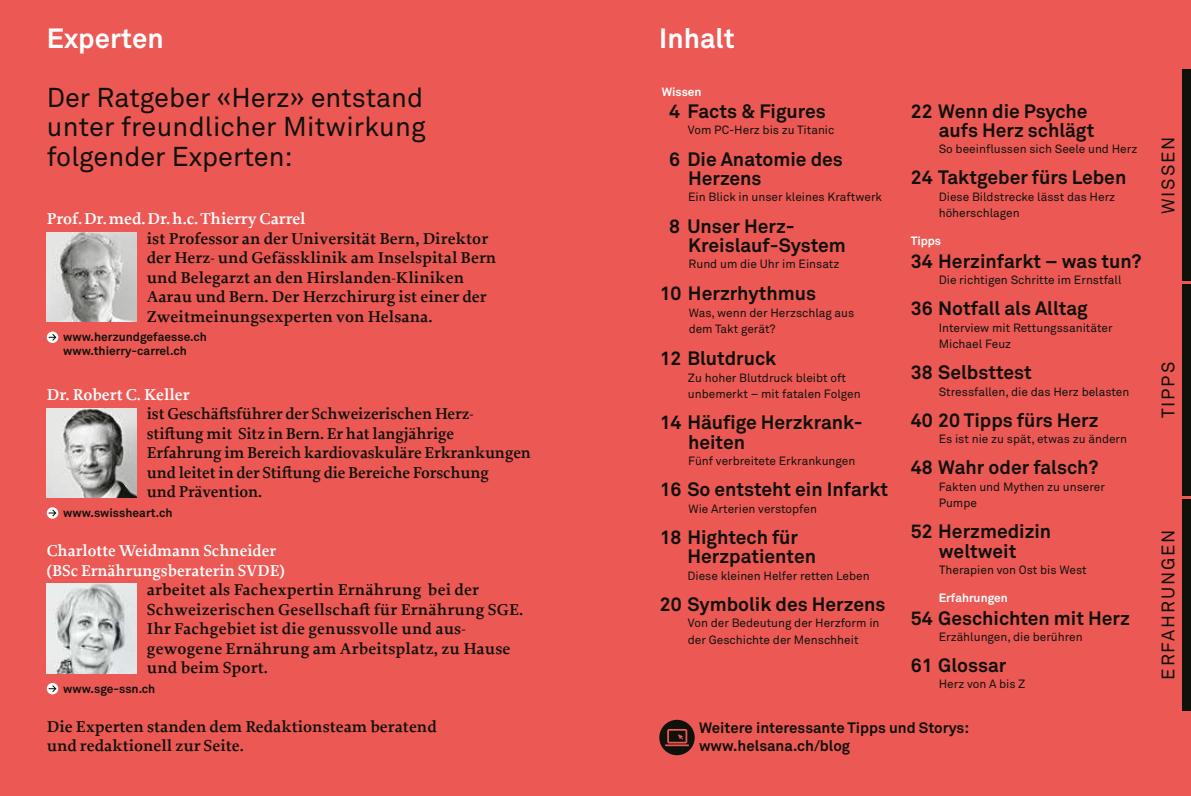
<style>
.page{position:relative;width:1191px;height:796px;background:#fff}
.page>*{position:absolute;margin:0;border:0;box-sizing:border-box;transform-origin:0 0}
.t1{font:700 27.6px "Akkurat Office";color:#fff}
.t2{font:27px/29.2px "Akkurat Office";letter-spacing:.01em;color:#11110c;text-align:justify}
.t3{font:700 19.2px/19.4px "Akkurat Office";color:#11110c}
.t4{font:18px "Akkurat Office";letter-spacing:.1em;color:#11110c}
.t5{font:600 16.5px/19.5px "Proforma";letter-spacing:.005em;color:#11110c}
.t6{font:600 16.5px/19.5px "Proforma";color:#fff}
.t7{font:700 15px/18px "Akkurat Office";color:#11110c}
.t8{font:700 12px/13.8px "Akkurat Office";color:#11110c}
.t9{font:11.85px/16.4px "Akkurat Office";color:#11110c}
.t10{font:700 11.85px "Akkurat Office";color:#fff}
</style>
<div class="page">
<div style="left:0;top:0;width:1191px;height:795px;background:#ec5955"></div>
<svg style="left:47px;top:331px;width:11px;height:12px"></svg>
<svg style="left:49px;top:333px;width:7px;height:7px"></svg>
<svg style="left:47px;top:507px;width:11px;height:11px"></svg>
<svg style="left:49px;top:509px;width:7px;height:7px"></svg>
<svg style="left:47px;top:682px;width:11px;height:12px"></svg>
<svg style="left:49px;top:684px;width:7px;height:7px"></svg>
<img style="left:47px;top:232px;width:89px;height:89px">
<div style="left:1182px;top:70px;width:9px;height:211px;background:#11110c"></div>
<div style="left:1182px;top:284px;width:9px;height:211px;background:#11110c"></div>
<div style="left:1182px;top:499px;width:9px;height:211px;background:#11110c"></div>
<svg style="left:659px;top:719px;width:35px;height:35px"></svg>
<img style="left:47px;top:408px;width:89px;height:89px">
<img style="left:47px;top:583px;width:89px;height:89px">
<h1 class="t1" style="left:47px;top:22px;width:118px">Experten</h1>
<h2 class="t2" style="left:47px;top:84px;width:380px">Der Ratgeber «Herz» entstand unter freundlicher Mitwirkung folgender Experten:</h2>
<p class="t6" style="left:47px;top:210px;width:260px">Prof. Dr. med. Dr. h.c. Thierry Carrel</p>
<p class="t5" style="left:147px;top:230px;width:351px">ist Professor an der Universität Bern, Direktor der Herz- und Gefässklinik am Inselspital Bern und Belegarzt an den Hirslanden-Kliniken Aarau und Bern. Der Herzchirurg ist einer der Zweitmeinungsexperten von Helsana.</p>
<p class="t8" style="left:63px;top:330px;width:145px">www.herzundgefaesse.ch www.thierry-carrel.ch</p>
<p class="t6" style="left:47px;top:386px;width:144px">Dr. Robert C. Keller</p>
<p class="t5" style="left:147px;top:405px;width:386px">ist Geschäftsführer der Schweizerischen Herz&shy;stiftung mit Sitz in Bern. Er hat langjährige Erfahrung im Bereich kardiovaskuläre Erkrankungen und leitet in der Stiftung die Bereiche Forschung<br>und Prävention.</p>
<p class="t8" style="left:63px;top:505px;width:111px">www.swissheart.ch</p>
<p class="t6" style="left:47px;top:542px;width:239px">Charlotte Weidmann Schneider (BSc Ernährungsberaterin SVDE)</p>
<p class="t5" style="left:147px;top:581px;width:378px">arbeitet als Fachexpertin Ernährung bei der Schweizerischen Gesellschaft für Ernährung SGE.<br>Ihr Fachgebiet ist die genussvolle und aus&shy;gewogene Ernährung am Arbeitsplatz, zu Hause und beim Sport.</p>
<p class="t8" style="left:63px;top:681px;width:94px">www.sge-ssn.ch</p>
<p class="t5" style="left:47px;top:717px;width:391px">Die Experten standen dem Redaktionsteam beratend und redaktionell zur Seite.</p>
<h1 class="t1" style="left:659px;top:22px;width:77px">Inhalt</h1>
<p class="t10" style="left:662px;top:84px;width:41px">Wissen</p>
<p class="t3" style="left:669px;top:101px;width:158px">4 Facts &amp; Figures</p>
<p class="t9" style="left:688px;top:122px;width:148px">Vom PC-Herz bis zu Titanic</p>
<p class="t3" style="left:688px;top:149px;width:156px;text-indent:-19px">6 Die Anatomie des<br>Herzens</p>
<p class="t9" style="left:688px;top:189px;width:195px">Ein Blick in unser kleines Kraftwerk</p>
<p class="t3" style="left:688px;top:216px;width:159px;text-indent:-19px">8 Unser Herz-<br>Kreislauf-System</p>
<p class="t9" style="left:688px;top:256px;width:152px">Rund um die Uhr im Einsatz</p>
<p class="t3" style="left:660px;top:283px;width:157px">10 Herzrhythmus</p>
<p class="t9" style="left:688px;top:304px;width:167px">Was, wenn der Herzschlag aus dem Takt gerät?</p>
<p class="t3" style="left:660px;top:348px;width:118px">12 Blutdruck</p>
<p class="t9" style="left:688px;top:369px;width:174px">Zu hoher Blutdruck bleibt oft unbemerkt – mit fatalen Folgen</p>
<p class="t3" style="left:688px;top:412px;width:176px;text-indent:-28px">14 Häufige Herz krank&shy;heiten</p>
<p class="t9" style="left:688px;top:453px;width:169px">Fünf verbreitete Erkrankungen</p>
<p class="t3" style="left:660px;top:479px;width:230px">16 So entsteht ein Infarkt</p>
<p class="t9" style="left:688px;top:500px;width:130px">Wie Arterien verstopfen</p>
<p class="t3" style="left:687px;top:527px;width:130px;text-indent:-27px">18 Hightech für<br>Herz patienten</p>
<p class="t9" style="left:687px;top:567px;width:184px">Diese kleinen Helfer retten Leben</p>
<p class="t3" style="left:660px;top:594px;width:227px">20 Symbolik des Herzens</p>
<p class="t9" style="left:688px;top:615px;width:193px">Von der Bedeutung der Herzform in der Geschichte der Menschheit</p>
<p class="t3" style="left:939px;top:101px;width:157px;text-indent:-28px">22 Wenn die Psyche aufs Herz schlägt</p>
<p class="t9" style="left:938px;top:141px;width:200px">So beeinflussen sich Seele und Herz</p>
<p class="t3" style="left:911px;top:168px;width:217px">24 Taktgeber fürs Leben</p>
<p class="t9" style="left:938px;top:189px;width:178px">Diese Bildstrecke lässt das Herz höherschlagen</p>
<p class="t10" style="left:910px;top:234px;width:32px">Tipps</p>
<p class="t3" style="left:911px;top:251px;width:232px">34 Herzinfarkt – was tun?</p>
<p class="t9" style="left:938px;top:272px;width:184px">Die richtigen Schritte im Ernstfall</p>
<p class="t3" style="left:911px;top:298px;width:178px">36 Notfall als Alltag</p>
<p class="t9" style="left:938px;top:319px;width:175px">Interview mit Rettungssanitäter<br>Michael Feuz</p>
<p class="t3" style="left:911px;top:362px;width:122px">38 Selbsttest</p>
<p class="t9" style="left:938px;top:383px;width:192px">Stressfallen, die das Herz belasten</p>
<p class="t3" style="left:911px;top:410px;width:189px">40 20 Tipps fürs Herz</p>
<p class="t9" style="left:938px;top:431px;width:190px">Es ist nie zu spät, etwas zu ändern</p>
<p class="t3" style="left:911px;top:457px;width:189px">48 Wahr oder falsch?</p>
<p class="t9" style="left:938px;top:478px;width:168px">Fakten und Mythen zu unserer<br>Pumpe</p>
<p class="t3" style="left:911px;top:521px;width:142px;text-align:center">52 Herzmedizin weltweit</p>
<p class="t9" style="left:939px;top:561px;width:149px">Therapien von Ost bis West</p>
<p class="t10" style="left:938px;top:590px;width:71px">Erfahrungen</p>
<p class="t3" style="left:911px;top:607px;width:220px">54 Geschichten mit Herz</p>
<p class="t9" style="left:938px;top:628px;width:145px">Erzählungen, die berühren</p>
<p class="t3" style="left:911px;top:655px;width:97px">61 Glossar</p>
<p class="t9" style="left:938px;top:676px;width:88px">Herz von A bis Z</p>
<p class="t7" style="left:699px;top:718px;width:272px">Weitere interessante Tipps und Storys: www.helsana.ch/blog</p>
<p class="t4" style="left:1158px;top:214px;width:79px;rotate:-90deg">WISSEN</p>
<p class="t4" style="left:1158px;top:418px;width:58px;rotate:-90deg">TIPPS</p>
<p class="t4" style="left:1158px;top:679px;width:151px;rotate:-90deg">ERFAHRUNGEN</p>
</div>
